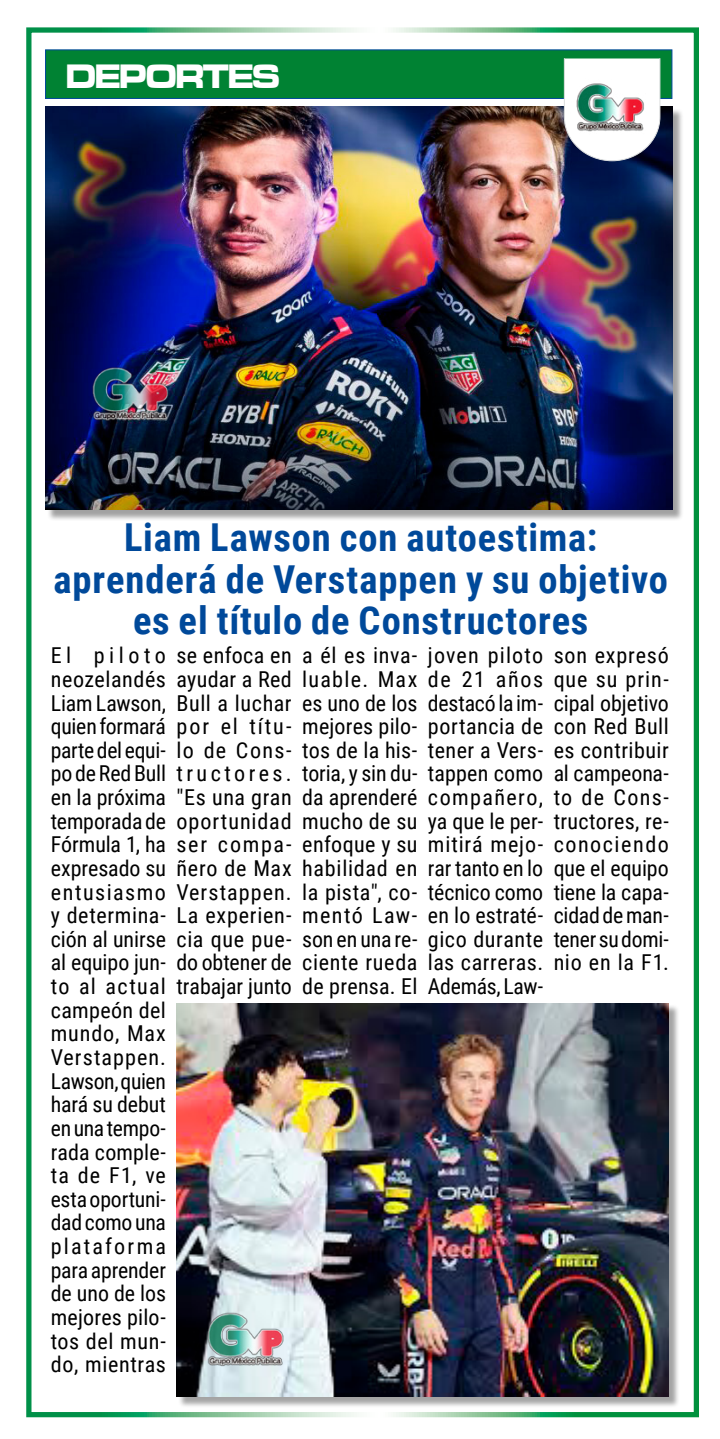
<style>
.page{position:relative;width:720px;height:1439px;background:#fff}
.page>*{position:absolute;margin:0;border:0;box-sizing:border-box;transform-origin:0 0}
.t1{font:700 38.5px/41.1px "Roboto Condensed";letter-spacing:.02em;color:#00499a;text-align:center}
.t2{font:35px "Microgramma D Bold Exte";letter-spacing:-.03em;color:#fff;scale:.9 1}
.t3{font:21.88px/23.6px "Roboto Condensed";letter-spacing:.01em;color:#000;text-align:justify}
</style>
<div class="page">
<div style="left:26px;top:27px;width:672px;height:1390px;border:5px solid #fff"></div>
<div style="left:178px;top:1004px;width:501px;height:404px;background:#000;opacity:.36"></div>
<img style="left:176px;top:1003px;width:492px;height:393px">
<div style="left:47px;top:108px;width:636px;height:413px;background:#000;opacity:.37"></div>
<img style="left:46px;top:107px;width:626px;height:403px">
<div style="left:45px;top:49px;width:627px;height:50px;background:#008233;border:1px solid #00499a"></div>
<svg style="left:563px;top:58px;width:97px;height:103px"></svg>
<img style="left:78px;top:338px;width:109px;height:110px">
<img style="left:192px;top:1283px;width:110px;height:110px">
<h2 class="t2" style="left:66px;top:53px;width:239px">DEPORTES</h2>
<h1 class="t1" style="left:53px;top:516px;width:616px">Liam Lawson con autoestima: aprenderá de Verstappen y su objetivo es el título de Constructores</h1>
<p class="t3" style="left:51px;top:643px;width:117px">El piloto neozelandés Liam Lawson, quien formará parte del equi&shy;po de Red Bull en la próxima temporada de Fórmula 1, ha expresado su entusiasmo y determina&shy;ción al unirse al equipo jun&shy;to al actual campeón del mundo, Max Verstappen.<br>Lawson, quien hará su debut en una tempo&shy;rada comple&shy;ta de F1, ve esta oportuni&shy;dad como una plataforma para aprender de uno de los mejores pilo&shy;tos del mun&shy;do, mientras</p>
<p class="t3" style="left:176px;top:643px;width:117px">se enfoca en ayudar a Red Bull a luchar por el títu&shy;lo de Cons&shy;tructores. "Es una gran oportunidad ser compa&shy;ñero de Max Verstappen.<br>La experien&shy;cia que pue&shy;do obtener de trabajar junto</p>
<p class="t3" style="left:302px;top:643px;width:117px">a él es inva&shy;luable. Max es uno de los mejores pilo&shy;tos de la his&shy;toria, y sin du&shy;da aprenderé mucho de su enfoque y su habilidad en la pista", co&shy;mentó Law&shy;son en una re&shy;ciente rueda de prensa. El</p>
<p class="t3" style="left:428px;top:643px;width:117px">joven piloto de 21 años destacó la im&shy;portancia de tener a Vers&shy;tappen como compañero, ya que le per&shy;mitirá mejo&shy;rar tanto en lo técnico como en lo estraté&shy;gico durante las carreras.<br>Además, Law-</p>
<p class="t3" style="left:553px;top:643px;width:117px">son expresó que su prin&shy;cipal objetivo con Red Bull es contribuir al campeona&shy;to de Cons&shy;tructores, re&shy;conociendo que el equipo tiene la capa&shy;cidad de man&shy;tener su domi&shy;nio en la F1.</p>
</div>
